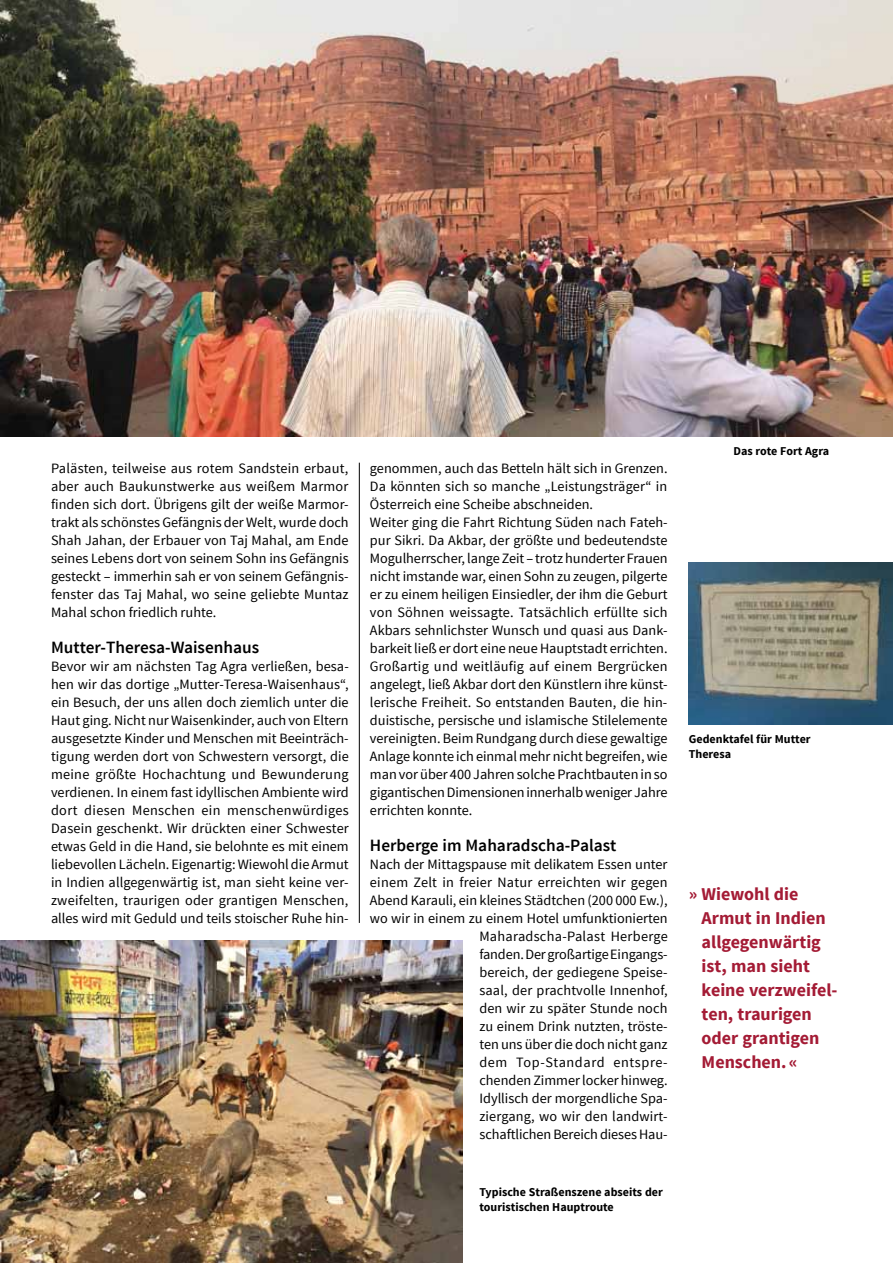
<style>
.page{position:relative;width:893px;height:1263px;background:#fff}
.page>*{position:absolute;margin:0;border:0;box-sizing:border-box;transform-origin:0 0}
.t1{font:700 18px/24px "Source Sans Pro";color:#a41b35}
.t2{font:600 17.25px "Source Sans Pro";color:#000}
.t3{font:14.25px/18px "Source Sans Pro";color:#000;text-align:justify}
.t4{font:700 12px/15px "Source Sans Pro";color:#000}
</style>
<div class="page">
<hr style="left:359px;top:463px;width:1px;height:460px;background:#000">
<img style="left:689px;top:563px;width:204px;height:162px">
<img style="left:0;top:941px;width:462px;height:322px">
<img style="left:0;top:0;width:893px;height:437px">
<p class="t3" style="left:51px;top:459px;width:299px">Palästen, teilweise aus rotem Sandstein erbaut, aber auch Baukunstwerke aus weißem Marmor finden sich dort. Übrigens gilt der weiße Marmor&shy;trakt als schönstes Gefängnis der Welt, wurde doch Shah Jahan, der Erbauer von Taj Mahal, am Ende seines Lebens dort von seinem Sohn ins Gefängnis gesteckt – immerhin sah er von seinem Gefängnis&shy;fenster das Taj Mahal, wo seine geliebte Muntaz Mahal schon friedlich ruhte.</p>
<p class="t2" style="left:51px;top:636px;width:210px">Mutter-Theresa-Waisenhaus</p>
<p class="t3" style="left:51px;top:657px;width:299px">Bevor wir am nächsten Tag Agra verließen, besa&shy;hen wir das dortige „Mutter-Teresa-Waisenhaus“, ein Besuch, der uns allen doch ziemlich unter die Haut ging. Nicht nur Waisenkinder, auch von Eltern ausgesetzte Kinder und Menschen mit Beeinträch&shy;tigung werden dort von Schwestern versorgt, die meine größte Hochachtung und Bewunderung verdienen. In einem fast idyllischen Ambiente wird dort diesen Menschen ein menschenwürdiges Dasein geschenkt. Wir drückten einer Schwester etwas Geld in die Hand, sie belohnte es mit einem liebevollen Lächeln. Eigenartig: Wiewohl die Armut in Indien allgegenwärtig ist, man sieht keine ver&shy;zweifelten, traurigen oder grantigen Menschen, alles wird mit Geduld und teils stoischer Ruhe hin-</p>
<p class="t3" style="left:370px;top:459px;width:299px;text-align:left">genommen, auch das Betteln hält sich in Grenzen.<br>Da könnten sich so manche „Leistungsträger“ in Österreich eine Scheibe abschneiden.<br>Weiter ging die Fahrt Richtung Süden nach Fateh&shy;pur Sikri. Da Akbar, der größte und bedeutendste Mogulherrscher, lange Zeit – trotz hunderter Frauen nicht imstande war, einen Sohn zu zeugen, pilgerte er zu einem heiligen Einsiedler, der ihm die Geburt von Söhnen weissagte. Tatsächlich erfüllte sich Akbars sehnlichster Wunsch und quasi aus Dank&shy;barkeit ließ er dort eine neue Hauptstadt errichten.<br>Großartig und weitläufig auf einem Bergrücken angelegt, ließ Akbar dort den Künstlern ihre künst&shy;lerische Freiheit. So entstanden Bauten, die hin&shy;duistische, persische und islamische Stilelemente vereinigten. Beim Rundgang durch diese gewaltige Anlage konnte ich einmal mehr nicht begreifen, wie man vor über 400 Jahren solche Prachtbauten in so gigantischen Dimensionen innerhalb weniger Jahre errichten konnte.</p>
<p class="t2" style="left:370px;top:834px;width:248px">Herberge im Maharadscha-Palast</p>
<p class="t3" style="left:370px;top:855px;width:299px;text-align:right">Nach der Mittagspause mit delikatem Essen unter einem Zelt in freier Natur erreichten wir gegen Abend Karauli, ein kleines Städtchen (200 000 Ew.), wo wir in einem zu einem Hotel umfunktionierten Maharadscha-Palast Herberge<br>fanden. Der großartige Eingangs-<br>bereich, der gediegene Speise-<br>saal, der prachtvolle Innenhof,<br>den wir zu später Stunde noch<br>zu einem Drink nutzten, tröste-<br>ten uns über die doch nicht ganz<br>dem Top-Standard entspre-<br>chenden Zimmer locker hinweg.<br>Idyllisch der morgendliche Spa-<br>ziergang, wo wir den landwirt-<br>schaftlichen Bereich dieses Hau-</p>
<p class="t4" style="left:479px;top:1185px;width:185px">Typische Straßenszene abseits der touristischen Hauptroute</p>
<p class="t4" style="left:733px;top:444px;width:97px">Das rote Fort Agra</p>
<p class="t4" style="left:689px;top:732px;width:123px">Gedenktafel für Mutter<br>Theresa</p>
<p class="t1" style="left:702px;top:883px;width:137px;text-indent:-13px">» Wiewohl die<br>Armut in Indien allgegenwärtig ist, man sieht keine verzweifel&shy;ten, traurigen oder grantigen<br>Menschen. «</p>
</div>
